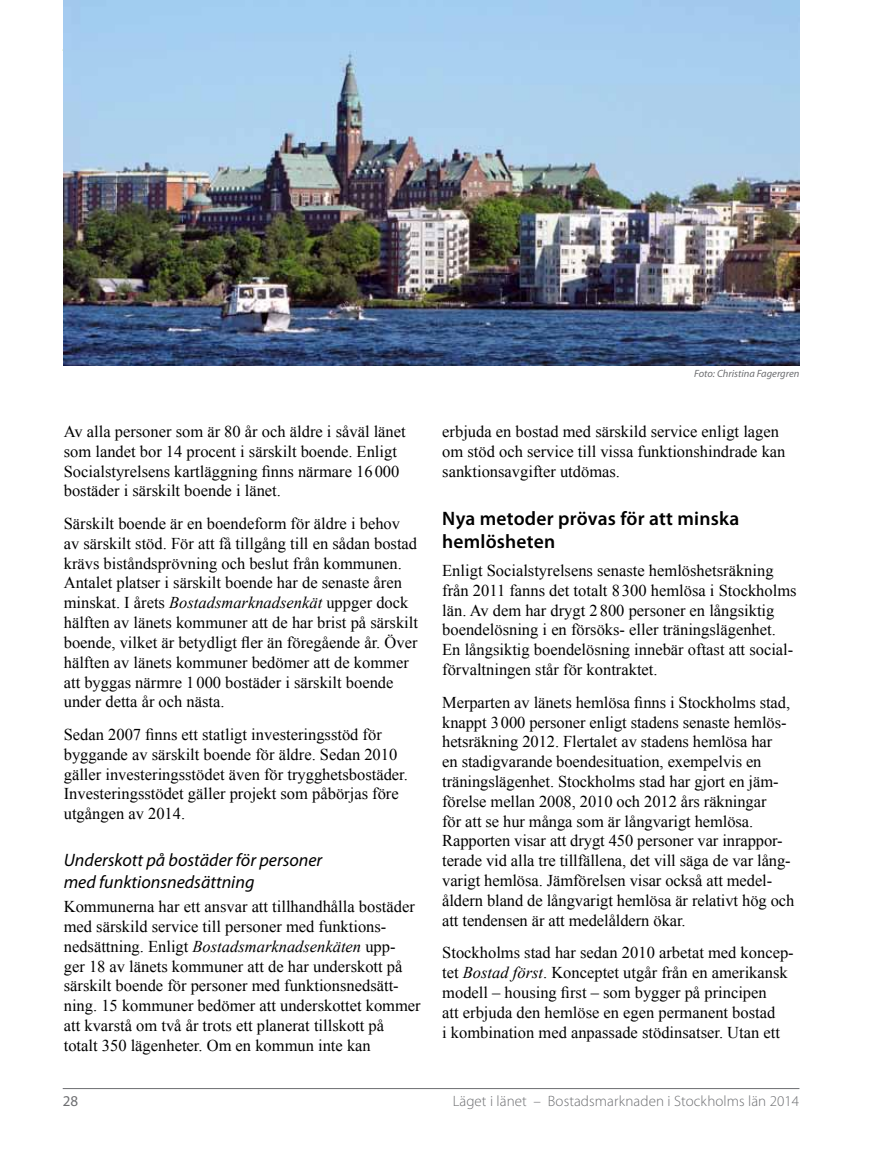
<style>
.page{position:relative;width:893px;height:1149px;background:#fff}
.page>*{position:absolute;margin:0;border:0;box-sizing:border-box;transform-origin:0 0}
.t1{font:600 19.5px/22.5px "Myriad Pro";letter-spacing:.01em;color:#000}
.t2{font:italic 18px/21.6px "Myriad Pro";color:#000}
.t3{font:16.5px/19.8px "Times New Roman";color:#000}
.t4{font:300 15px "Myriad Pro";letter-spacing:.005em;color:#6d6e71}
.t5{font:15px "Myriad Pro";color:#6d6e71}
.t6{font:italic 10.5px "Myriad Pro";color:#6d6e71}
.s1{font-style:italic}
</style>
<div class="page">
<hr style="left:63px;top:50px;width:736px;height:1px;background:#88c540">
<hr style="left:63px;top:1087px;width:736px;height:1px;background:#6d6e71">
<img style="left:64px;top:0;width:735px;height:366px">
<p class="t3" style="left:64px;top:421px;width:343px">Av alla personer som är 80 år och äldre i såväl länet som landet bor 14 procent i särskilt boende. Enligt Socialstyrelsens kartläggning finns närmare 16000 bostäder i särskilt boende i länet.</p>
<p class="t3" style="left:64px;top:513px;width:356px">Särskilt boende är en boendeform för äldre i behov av särskilt stöd. För att få tillgång till en sådan bostad krävs biståndsprövning och beslut från kommunen.<br>Antalet platser i särskilt boende har de senaste åren minskat. I årets <span class="s1">Bostadsmarknadsenkät</span> uppger dock hälften av länets kommuner att de har brist på särskilt boende, vilket är betydligt fler än föregående år. Över hälften av länets kommuner bedömer att de kommer att byggas närmre 1000 bostäder i särskilt boende under detta år och nästa.</p>
<p class="t3" style="left:64px;top:724px;width:346px">Sedan 2007 finns ett statligt investeringsstöd för byggande av särskilt boende för äldre. Sedan 2010 gäller investeringsstödet även för trygghetsbostäder.<br>Investeringsstödet gäller projekt som påbörjas före utgången av 2014.</p>
<p class="t2" style="left:64px;top:849px;width:260px">Underskott på bostäder för personer med funktionsnedsättning</p>
<p class="t3" style="left:64px;top:896px;width:358px">Kommunerna har ett ansvar att tillhandhålla bostäder med särskild service till personer med funktions&shy;nedsättning. Enligt <span class="s1">Bostadsmarknadsenkäten</span> upp-<br>ger 18 av länets kommuner att de har underskott på särskilt boende för personer med funktionsnedsätt&shy;ning. 15 kommuner bedömer att underskottet kommer att kvarstå om två år trots ett planerat tillskott på totalt 350 lägenheter. Om en kommun inte kan</p>
<p class="t6" style="left:694px;top:367px;width:107px">Foto: Christina Fagergren</p>
<p class="t3" style="left:442px;top:421px;width:345px">erbjuda en bostad med särskild service enligt lagen om stöd och service till vissa funktionshindrade kan sanktionsavgifter utdömas.</p>
<p class="t1" style="left:442px;top:506px;width:299px">Nya metoder prövas för att minska hemlösheten</p>
<p class="t3" style="left:442px;top:560px;width:356px">Enligt Socialstyrelsens senaste hemlöshetsräkning från 2011 fanns det totalt 8300 hemlösa i Stockholms län. Av dem har drygt 2800 personer en långsiktig boendelösning i en försöks- eller träningslägenhet.<br>En långsiktig boendelösning innebär oftast att social&shy;förvaltningen står för kontraktet.</p>
<p class="t3" style="left:442px;top:691px;width:354px">Merparten av länets hemlösa finns i Stockholms stad, knappt 3000 personer enligt stadens senaste hemlös&shy;hetsräkning 2012. Flertalet av stadens hemlösa har<br>en stadigvarande boendesituation, exempelvis en träningslägenhet. Stockholms stad har gjort en jäm&shy;förelse mellan 2008, 2010 och 2012 års räkningar<br>för att se hur många som är långvarigt hemlösa.<br>Rapporten visar att drygt 450 personer var inrappor&shy;terade vid alla tre tillfällena, det vill säga de var lång&shy;varigt hemlösa. Jämförelsen visar också att medel&shy;åldern bland de långvarigt hemlösa är relativt hög och att tendensen är att medelåldern ökar.</p>
<p class="t3" style="left:442px;top:942px;width:353px">Stockholms stad har sedan 2010 arbetat med koncep&shy;tet <span class="s1">Bostad först</span>. Konceptet utgår från en amerikansk modell – housing first – som bygger på principen<br>att erbjuda den hemlöse en egen permanent bostad<br>i kombination med anpassade stödinsatser. Utan ett</p>
<p class="t5" style="left:63px;top:1091px;width:17px">28</p>
<p class="t4" style="left:453px;top:1091px;width:348px">Läget i länet – Bostadsmarknaden i Stockholms län 2014</p>
</div>
